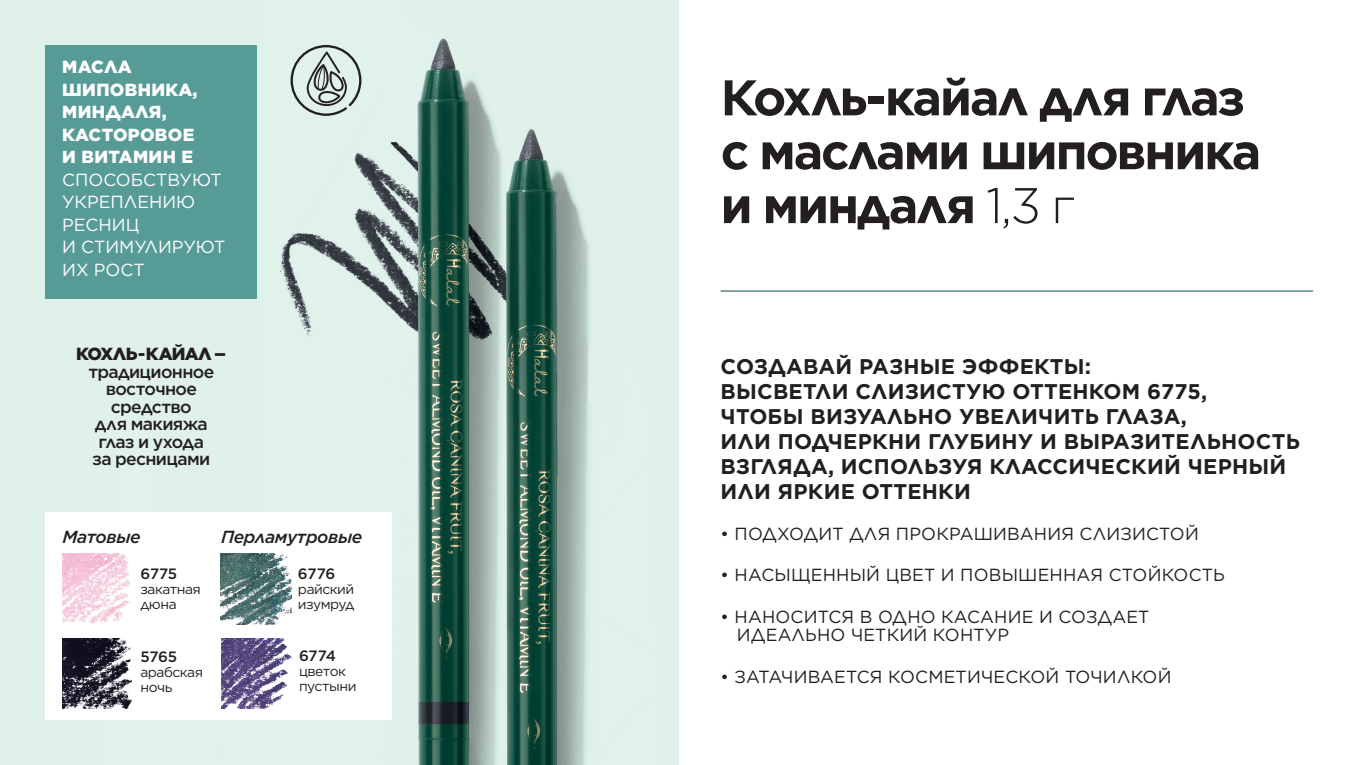
<style>
.page{position:relative;width:1358px;height:765px;background:#fff}
.page>*{position:absolute;margin:0;border:0;box-sizing:border-box;transform-origin:0 0}
.Название{font:700 50px/53.9px "Gotham";letter-spacing:-.04em;color:#231f20}
.t1{font:700 21.25px/25px "Gotham";letter-spacing:.01em;color:#231f20}
.t2{font:17.5px/18.8px "Gotham";letter-spacing:.01em;color:#231f20}
.t3{font:17.5px/22.5px "Gotham";color:#fff}
.Название-2{font:500 17.5px/17.5px "Gotham";letter-spacing:-.04em;color:#231f20;text-align:center}
.t4{font:italic 500 17.5px "Gotham";letter-spacing:-.025em;color:#231f20}
.Описание_карта{font:500 15px "Gotham";letter-spacing:-.02em;color:#231f20}
.Описание_карта-2{font:13.75px/15px "Gotham";letter-spacing:-.035em;color:#231f20}
.s1{font-weight:900}
.s2{font-weight:300}
</style>
<div class="page">
<img style="left:0;top:0;width:679px;height:765px">
<div style="left:45px;top:512px;width:347px;height:208px;background:#fff"></div>
<img style="left:63px;top:638px;width:69px;height:71px">
<img style="left:63px;top:553px;width:67px;height:71px">
<img style="left:221px;top:638px;width:71px;height:71px">
<img style="left:220px;top:553px;width:71px;height:71px">
<hr style="left:720px;top:291px;width:592px;height:1px;background:#10463c">
<div style="left:45px;top:45px;width:212px;height:254px;background:#579b97"></div>
<svg style="left:290px;top:45px;width:71px;height:71px;background:#b7c3c0"></svg>
<p class="t3" style="left:62px;top:56px;width:165px"><span class="s1">МАСЛА<br>ШИПОВНИКА,<br>МИНДАЛЯ,<br>КАСТОРОВОЕ<br>И ВИТАМИН E<br></span>СПОСОБСТВУЮТ<br>УКРЕПЛЕНИЮ<br>РЕСНИЦ<br>И СТИМУЛИРУЮТ<br>ИХ РОСТ</p>
<p class="Название-2" style="left:76px;top:345px;width:151px"><span class="s1">КОХЛЬ-КАЙАЛ – </span>традиционное восточное средство<br>для макияжа глаз и ухода<br>за ресницами</p>
<p class="t4" style="left:63px;top:526px;width:80px">Матовыe</p>
<p class="Описание_карта" style="left:140px;top:564px;width:38px">6775</p>
<p class="Описание_карта-2" style="left:140px;top:581px;width:62px">закатная дюна</p>
<p class="Описание_карта" style="left:140px;top:647px;width:38px">5765</p>
<p class="Описание_карта-2" style="left:140px;top:664px;width:64px">арабская ночь</p>
<p class="t4" style="left:221px;top:526px;width:143px">Перламутровыe</p>
<p class="Описание_карта" style="left:298px;top:564px;width:39px">6776</p>
<p class="Описание_карта-2" style="left:298px;top:581px;width:58px">райский изумруд</p>
<p class="Описание_карта" style="left:299px;top:646px;width:38px">6774</p>
<p class="Описание_карта-2" style="left:299px;top:663px;width:59px">цветок пустыни</p>
<p class="Название" style="left:720px;top:70px;width:542px">Кохль-кайал для глаз с маслами шиповника и миндаля <span class="s2">1,3 г</span></p>
<p class="t1" style="left:720px;top:354px;width:581px">СОЗДАВАЙ РАЗНЫЕ ЭФФЕКТЫ:<br>ВЫСВЕТЛИ СЛИЗИСТУЮ ОТТЕНКОМ 6775,<br>ЧТОБЫ ВИЗУАЛЬНО УВЕЛИЧИТЬ ГЛАЗА,<br>ИЛИ ПОДЧЕРКНИ ГЛУБИНУ И ВЫРАЗИТЕЛЬНОСТЬ<br>ВЗГЛЯДА, ИСПОЛЬЗУЯ КЛАССИЧЕСКИЙ ЧЕРНЫЙ<br>ИЛИ ЯРКИЕ ОТТЕНКИ</p>
<p class="t2" style="left:720px;top:524px;width:479px">• ПОДХОДИТ ДЛЯ ПРОКРАШИВАНИЯ СЛИЗИСТОЙ</p>
<p class="t2" style="left:720px;top:566px;width:506px">• НАСЫЩЕННЫЙ ЦВЕТ И ПОВЫШЕННАЯ СТОЙКОСТЬ</p>
<p class="t2" style="left:736px;top:607px;width:414px;text-indent:-16px">• НАНОСИТСЯ В ОДНО КАСАНИЕ И СОЗДАЕТ<br>ИДЕАЛЬНО ЧЕТКИЙ КОНТУР</p>
<p class="t2" style="left:720px;top:667px;width:452px">• ЗАТАЧИВАЕТСЯ КОСМЕТИЧЕСКОЙ ТОЧИЛКОЙ</p>
</div>
